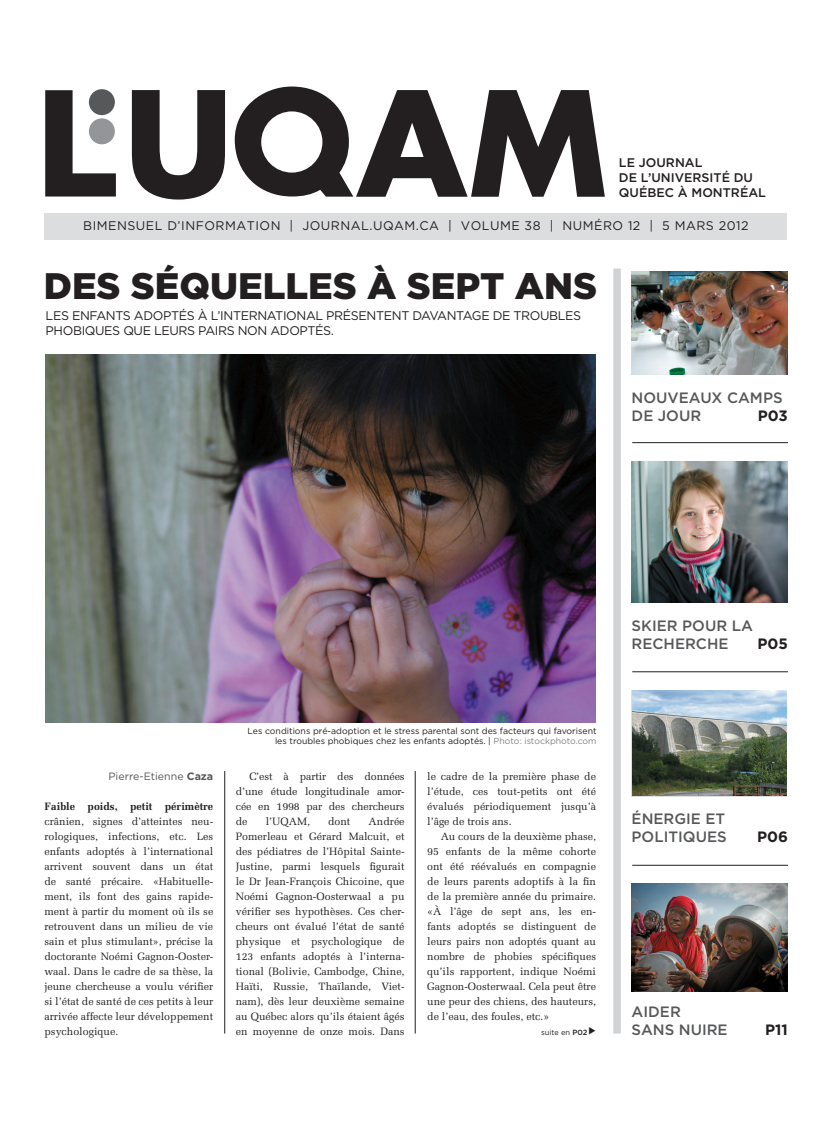
<style>
.page{position:relative;width:833px;height:1125px;background:#fff}
.page>*{position:absolute;margin:0;border:0;box-sizing:border-box;transform-origin:0 0}
.t1{font:900 36.88px "Gotham";color:#231f20}
.t2{font:500 15px/18px "Gotham";color:#57585a}
.t3{font:700 15px "Gotham";color:#231f20}
.t4{font:12.5px "Gotham";letter-spacing:.04em;color:#231f20}
.t5{font:500 12.5px/15px "Gotham";color:#231f20}
.t6{font:10.62px/15px "Melior";color:#231f20;text-align:justify}
.t7{font:700 10.62px "Melior";color:#231f20}
.t8{font:10.62px "Gotham";color:#57585a}
.t9{font:8.75px/10px "Gotham";color:#231f20;text-align:right}
.t10{font:7.5px "Gotham";color:#231f20}
.s1{font-weight:700}
.s2{color:#808285}
.s3{font-weight:500}
</style>
<div class="page">
<div style="left:44px;top:213px;width:743px;height:27px;background:#dcdddf"></div>
<svg style="left:132px;top:90px;width:93px;height:110px"></svg>
<svg style="left:45px;top:90px;width:71px;height:107px"></svg>
<div style="left:89px;top:89px;width:26px;height:26px;background:#57585a;border-radius:50%"></div>
<div style="left:89px;top:118px;width:26px;height:26px;background:#939598;border-radius:50%"></div>
<svg style="left:235px;top:87px;width:370px;height:110px"></svg>
<div style="left:613px;top:269px;width:7px;height:765px;background:#d1d2d4"></div>
<svg style="left:631px;top:690px;width:156px;height:107px"></svg>
<img style="left:632px;top:690px;width:154px;height:105px">
<img style="left:631px;top:461px;width:156px;height:141px">
<hr style="left:632px;top:442px;width:156px;height:1px;background:#231f20">
<img style="left:631px;top:271px;width:156px;height:103px">
<hr style="left:632px;top:865px;width:156px;height:1px;background:#231f20">
<img style="left:631px;top:884px;width:156px;height:107px">
<hr style="left:224px;top:771px;width:1px;height:263px;background:#231f20">
<hr style="left:415px;top:771px;width:1px;height:263px;background:#231f20">
<img style="left:45px;top:355px;width:550px;height:367px">
<hr style="left:632px;top:672px;width:156px;height:1px;background:#231f20">
<p class="t5" style="left:619px;top:155px;width:148px">LE JOURNAL<br>DE L’UNIVERSITÉ DU<br>QUÉBEC À MONTRÉAL</p>
<p class="t4" style="left:83px;top:219px;width:238px">BIMENSUEL D’INFORMATION | journal</p>
<p class="t4" style="left:369px;top:219px;width:316px">.UQAM.CA | VOLUME 38 | NUMÉRO 12 | 5 mars</p>
<p class="t4" style="left:718px;top:219px;width:31px">2012</p>
<h1 class="t1" style="left:44px;top:264px;width:555px">DES SÉQUELLES À SEPT ANS</h1>
<p class="t4" style="left:46px;top:308px;width:36px">Les enfants</p>
<p class="t4" style="left:134px;top:308px;width:10px">adoptés</p>
<p class="t4" style="left:198px;top:308px;width:32px">à l’international</p>
<p class="t4" style="left:326px;top:308px;width:10px">présentent</p>
<p class="t4" style="left:412px;top:308px;width:10px">davanta</p>
<p class="t4" style="left:472px;top:308px;width:51px">gede troubles</p>
<p class="t4" style="left:46px;top:323px;width:27px">phobiques</p>
<p class="t4" style="left:123px;top:323px;width:10px">que</p>
<p class="t4" style="left:154px;top:323px;width:9px">leurs</p>
<p class="t4" style="left:198px;top:323px;width:8px">pairs</p>
<p class="t4" style="left:238px;top:323px;width:11px">non</p>
<p class="t4" style="left:270px;top:323px;width:10px">adoptés</p>
<p class="t4" style="left:331px;top:323px;width:5px">.</p>
<h2 class="t2" style="left:631px;top:388px;width:13px">NOUVEAU</h2>
<h2 class="t2" style="left:711px;top:388px;width:28px">X CAM</h2>
<h2 class="t2" style="left:763px;top:388px;width:19px">PS</h2>
<h2 class="t2" style="left:631px;top:406px;width:38px">DE JOUR</h2>
<h2 class="t3" style="left:757px;top:407px;width:32px">P03</h2>
<p class="t8" style="left:108px;top:770px;width:106px">Pierre-Etienne <span class="s1">Caza</span></p>
<p class="t7" style="left:44px;top:800px;width:170px">Faible poids, petit périmètre</p>
<p class="t6" style="left:44px;top:814px;width:170px">crâ-nien, signes d’atteintes neu&shy;rologiques, infections, etc. Les enfants adoptés à l’international arrivent souvent dans un état de santé précaire. «Habituelle&shy;ment, ils font des gains rapide&shy;ment à partir du moment où ils se retrouvent dans un milieu de vie sain et plus stimulant», précise la doctorante Noémi Gagnon-Ooster&shy;waal. Dans le cadre de sa thèse, la jeune chercheuse a voulu vérifier si l’état de santé de ces petits à leur arrivée affecte leur développement psychologique.</p>
<p class="t9" style="left:247px;top:726px;width:350px">Les conditions pré-adoption et le stress parental sont des facteurs qui favorisent les troubles phobiques chez les enfants adoptés. | <span class="s2">Photo: istockphoto.com</span></p>
<p class="t6" style="left:236px;top:769px;width:170px;text-indent:14px">C’est à partir des données d’une étude longitudinale amor&shy;cée en 1998 par des cher-cheurs de</p>
<p class="t6" style="left:236px;top:814px;width:170px;text-indent:133px">Andrée Pomerleau et Gérard Malcuit, et des pédiatres de l’Hôpital Sainte-Justine, parmi lesquels figurait le Dr Jean-François Chicoine, que Noémi Gagnon-Oosterwaal a pu vérifier ses hypothèses. Ces cher&shy;cheurs ont évalué l’état de santé physique et psychologique de 123 enfants adoptés à l’inter-na&shy;tional (Bolivie, Cambodge, Chine, Haïti, Russie, Thaïlande, Viet&shy;nam), dès leur deuxième semaine au Québec alors qu’ils étaient âgés en moyenne de onze mois. Dans</p>
<p class="t6" style="left:266px;top:814px;width:46px">l’UQAM,</p>
<p class="t6" style="left:328px;top:814px;width:24px">dont</p>
<p class="t6" style="left:427px;top:769px;width:170px">le cadre de la première phase de l’étude, ces tout-petits ont été évalués périodiquement jusqu’à l’âge de trois ans.</p>
<p class="t6" style="left:427px;top:829px;width:170px;text-indent:14px">Au cours de la deuxième phase, 95 enfants de la même cohorte ont été réévalués en compagnie de leurs parents adoptifs à la fin de la première année du primaire. «À l’âge de sept ans, les en&shy;fants adoptés se distinguent de leurs pairs non adoptés quant au nombre de phobies spécifiques qu’ils rapportent, indique Noémi Gagnon-Oosterwaal. Cela peut être une peur des chiens, des hauteurs, de l’eau, des foules, etc.»</p>
<p class="t10" style="left:541px;top:1028px;width:48px">suite en <span class="s3">P02</span></p>
<h2 class="t2" style="left:631px;top:616px;width:30px">SKIER</h2>
<h2 class="t2" style="left:682px;top:616px;width:23px">POUR</h2>
<h2 class="t2" style="left:731px;top:616px;width:11px">LA</h2>
<h2 class="t2" style="left:631px;top:634px;width:12px">REC</h2>
<h2 class="t2" style="left:663px;top:634px;width:23px">HERC</h2>
<h2 class="t2" style="left:707px;top:634px;width:21px">HE</h2>
<h2 class="t3" style="left:757px;top:635px;width:32px">P05</h2>
<h2 class="t2" style="left:631px;top:809px;width:12px">ÉNER</h2>
<h2 class="t2" style="left:674px;top:809px;width:41px">GIE ET</h2>
<h2 class="t2" style="left:631px;top:827px;width:21px">POLITIQUES</h2>
<h2 class="t3" style="left:757px;top:828px;width:32px">P06</h2>
<h2 class="t2" style="left:631px;top:1002px;width:12px">AIDER<br>SANS</h2>
<h2 class="t2" style="left:678px;top:1020px;width:9px">NUIRE</h2>
<h2 class="t3" style="left:765px;top:1021px;width:24px">P11</h2>
</div>
